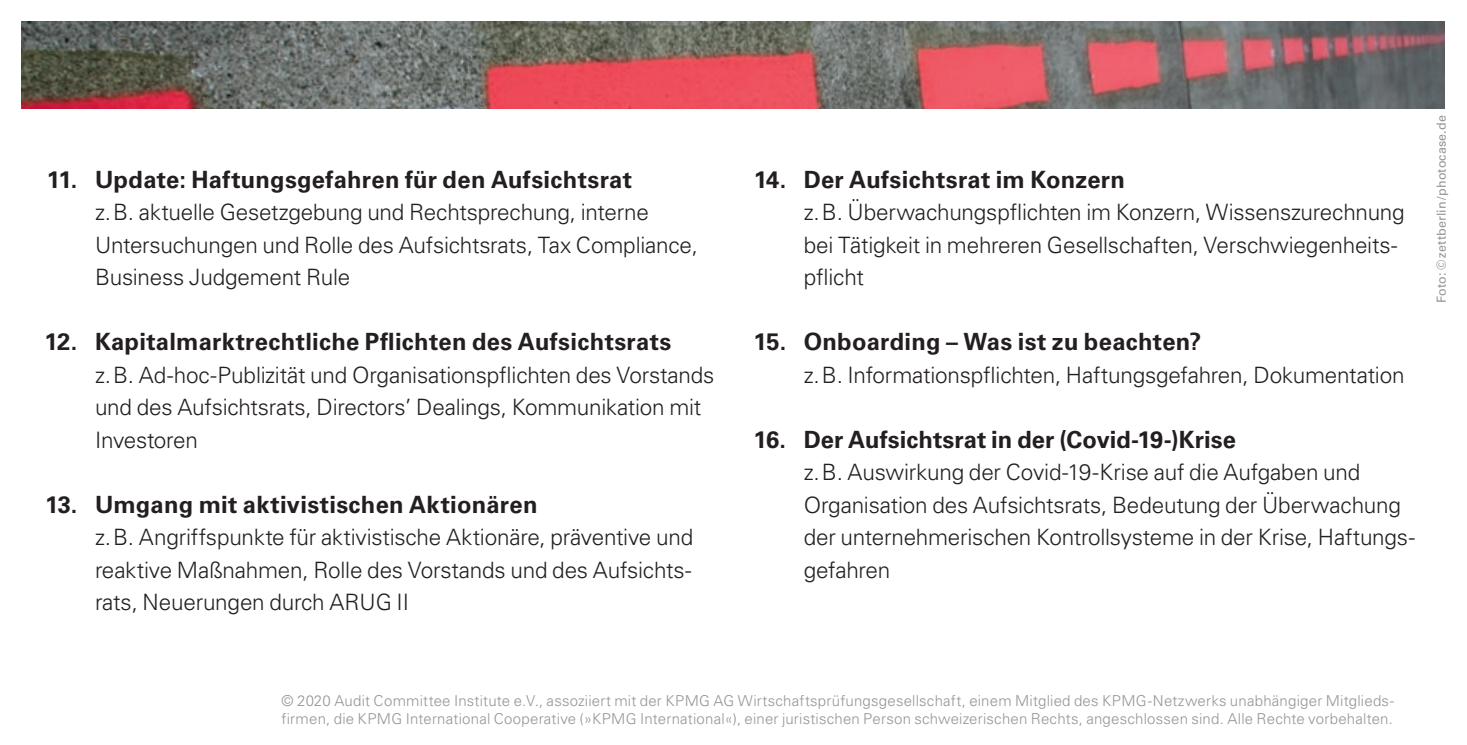
<style>
.page{position:relative;width:1467px;height:745px;background:#fff}
.page>*{position:absolute;margin:0;border:0;box-sizing:border-box;transform-origin:0 0}
.t1{font:700 23.75px "Univers LT Std";letter-spacing:.01em;color:#231f20}
.t2{font:300 22.5px/32.5px "Univers LT Std";letter-spacing:-.01em;color:#231f20}
.t3{font:300 15px/17.5px "Univers LT Std";letter-spacing:.015em;color:#939598}
.t4{font:12.5px "Univers LT Std";letter-spacing:.01em;color:#939598}
</style>
<div class="page">
<img style="left:21px;top:21px;width:1424px;height:87px">
<p class="t1" style="left:47px;top:165px;width:587px">11. Update: Haftungsgefahren für den Aufsichtsrat</p>
<p class="t2" style="left:95px;top:196px;width:604px">z.B. aktuelle Gesetzgebung und Rechtsprechung, interne<br>Untersuchungen und Rolle des Aufsichtsrats, Tax Compliance,<br>Business Judgement Rule</p>
<p class="t1" style="left:45px;top:327px;width:628px">12. Kapitalmarktrechtliche Pflichten des Aufsichtsrats</p>
<p class="t2" style="left:95px;top:358px;width:621px">z.B. Ad-hoc-Publizität und Organisationspflichten des Vorstands und des Aufsichtsrats, Directors’ Dealings, Kommunikation mit<br>Investoren</p>
<p class="t1" style="left:45px;top:490px;width:494px">13. Umgang mit aktivistischen Aktionären</p>
<p class="t2" style="left:95px;top:521px;width:600px;text-align:justify">z.B. Angriffspunkte für aktivistische Aktionäre, präventive und reaktive Maßnahmen, Rolle des Vorstands und des Aufsichts&shy;rats, Neuerungen durch ARUG II</p>
<p class="t1" style="left:754px;top:165px;width:373px">14. Der Aufsichtsrat im Konzern</p>
<p class="t2" style="left:804px;top:196px;width:603px">z.B. Überwachungspflichten im Konzern, Wissenszurechnung bei Tätigkeit in mehreren Gesellschaften, Verschwiegenheits&shy;pflicht</p>
<p class="t1" style="left:754px;top:327px;width:449px">15. Onboarding – Was ist zu beachten?</p>
<p class="t2" style="left:804px;top:358px;width:602px">z.B. Informationspflichten, Haftungsgefahren, Dokumentation</p>
<p class="t1" style="left:753px;top:425px;width:484px">16. Der Aufsichtsrat in der (Covid-19-)Krise</p>
<p class="t2" style="left:804px;top:456px;width:613px">z.B. Auswirkung der Covid-19-Krise auf die Aufgaben und Organisation des Aufsichtsrats, Bedeutung der Überwachung der unternehmerischen Kontrollsysteme in der Krise, Haftungs&shy;gefahren</p>
<p class="t4" style="left:1434px;top:302px;width:189px;rotate:-90deg">Foto: © zettberlin/photocase.de</p>
<p class="t3" style="left:282px;top:691px;width:1113px">© 2020 Audit Committee Institute e.V., assoziiert mit der KPMG AG Wirtschaftsprüfungsgesellschaft, einem Mitglied des KPMG-Netzwerks unabhängiger Mitglieds&shy;firmen, die KPMG International Cooperative (»KPMG International«), einer juristischen Person schweizerischen Rechts, angeschlossen sind. Alle Rechte vorbehalten.</p>
</div>
